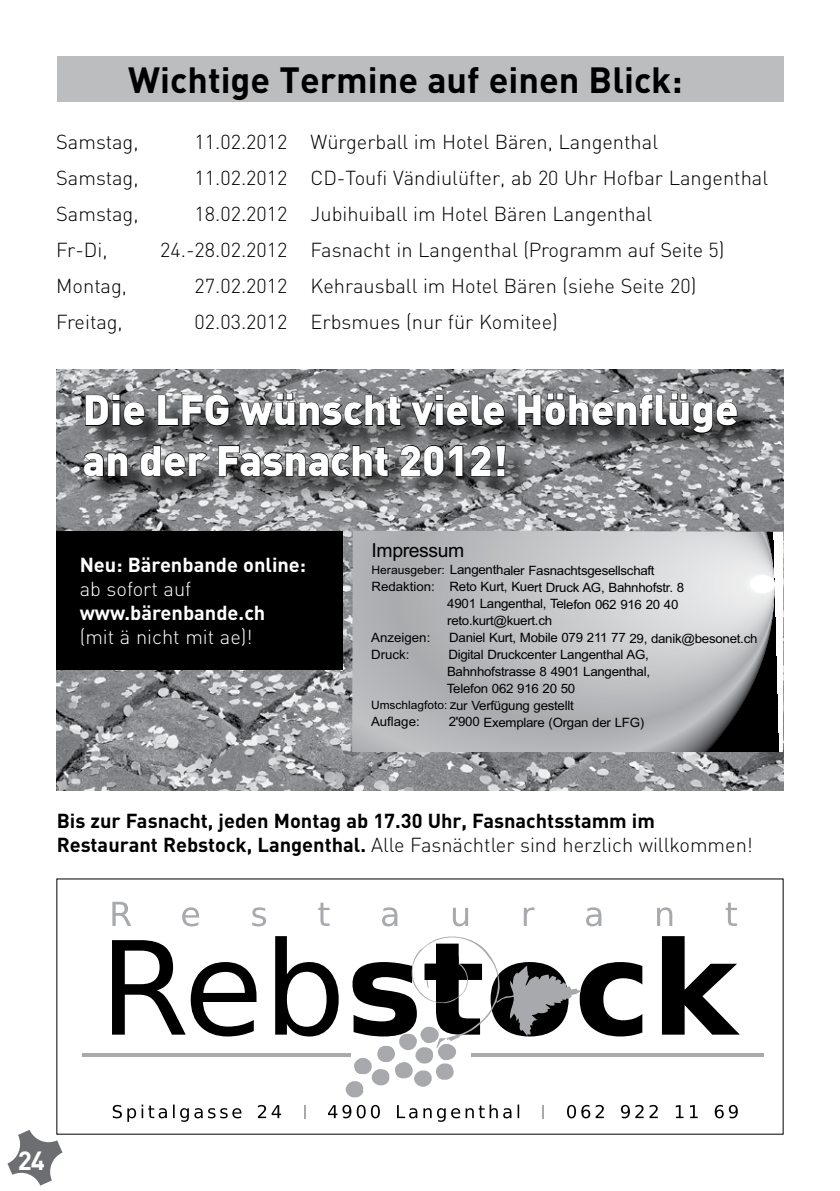
<style>
.page{position:relative;width:840px;height:1191px;background:#fff}
.page>*{position:absolute;margin:0;border:0;box-sizing:border-box;transform-origin:0 0}
.t1{font:900 42px/50.4px "DIN";color:#fff}
.t2{font:700 36px "DIN";color:#000}
.t3{font:700 26px "DIN";color:#fff}
.t4{font:300 20px "DIN";color:#000}
.t5{font:700 20px/24px "DIN";color:#000}
.t6{font:700 20px "DIN";color:#fff}
.t7{font:300 20px "DIN";color:#fff}
.t8{font:19.4px "Arial";letter-spacing:-.025em;color:#000}
.t9{font:12.8px "Arial";letter-spacing:-.025em;color:#000}
.t10{font:12.8px "Arial";letter-spacing:-.005em;color:#000}
.s1{font-size:11.8px}
.s2{font-size:11.6px}
.s3{font-weight:300}
</style>
<div class="page">
<img style="left:57px;top:370px;width:725px;height:420px">
<svg style="left:352px;top:531px;width:430px;height:221px;background:#b6b7b9"></svg>
<svg style="left:7px;top:1130px;width:55px;height:55px"></svg>
<div style="left:57px;top:57px;width:725px;height:45px;background:#bbbdbf"></div>
<div style="left:57px;top:531px;width:286px;height:138px;background:#000"></div>
<svg style="left:58px;top:907px;width:705px;height:237px"></svg>
<svg style="left:113px;top:1104px;width:624px;height:17px"></svg>
<hr style="left:82px;top:1053px;width:268px;height:3px;background:#a7a9ac">
<hr style="left:471px;top:1053px;width:292px;height:3px;background:#a7a9ac">
<svg style="left:112px;top:901px;width:624px;height:196px"></svg>
<div style="left:88px;top:396px;width:673px;height:105px;background:#000;opacity:.75"></div>
<svg style="left:85px;top:394px;width:60px;height:33px;background:#565759"></svg>
<svg style="left:157px;top:394px;width:73px;height:33px;background:#5e6061"></svg>
<svg style="left:238px;top:392px;width:163px;height:35px;background:#68696b"></svg>
<svg style="left:409px;top:394px;width:96px;height:33px;background:#5f6061"></svg>
<svg style="left:516px;top:392px;width:221px;height:42px;background:#5b5c5d"></svg>
<svg style="left:83px;top:452px;width:45px;height:25px"></svg>
<svg style="left:139px;top:445px;width:69px;height:32px;background:#6e7071"></svg>
<svg style="left:217px;top:445px;width:172px;height:32px;background:#67686a"></svg>
<svg style="left:399px;top:444px;width:64px;height:33px;background:#5e5f60"></svg>
<svg style="left:469px;top:444px;width:37px;height:33px"></svg>
<h2 class="t2" style="left:128px;top:56px;width:555px">Wichtige Termine auf einen Blick:</h2>
<h3 class="t4" style="left:56px;top:130px;width:84px">Samstag,</h3>
<h3 class="t4" style="left:194px;top:130px;width:465px">11.02.2012 Würgerball im Hotel Bären, Langenthal</h3>
<h3 class="t4" style="left:56px;top:166px;width:84px">Samstag,</h3>
<h3 class="t4" style="left:194px;top:166px;width:575px">11.02.2012 CD-Toufi Vändiulüfter, ab 20 Uhr Hofbar Langenthal</h3>
<h3 class="t4" style="left:56px;top:202px;width:84px">Samstag,</h3>
<h3 class="t4" style="left:194px;top:202px;width:459px">18.02.2012 Jubihuiball im Hotel Bären Langenthal</h3>
<h3 class="t4" style="left:56px;top:238px;width:53px">Fr-Di,</h3>
<h3 class="t4" style="left:160px;top:238px;width:565px">24.-28.02.2012 Fasnacht in Langenthal (Programm auf Seite 5)</h3>
<h3 class="t4" style="left:56px;top:274px;width:72px">Montag,</h3>
<h3 class="t4" style="left:194px;top:274px;width:503px">27.02.2012 Kehrausball im Hotel Bären (siehe Seite 20)</h3>
<h3 class="t4" style="left:56px;top:310px;width:68px">Freitag,</h3>
<h3 class="t4" style="left:194px;top:310px;width:364px">02.03.2012 Erbsmues (nur für Komitee)</h3>
<h1 class="t1" style="left:83px;top:383px;width:656px">Die LFG wünscht viele Höhenflüge an der Fasnacht 2012!</h1>
<h3 class="t6" style="left:80px;top:551px;width:228px">Neu: Bärenbande online:</h3>
<h3 class="t7" style="left:80px;top:576px;width:113px">ab sofort auf</h3>
<h3 class="t6" style="left:80px;top:599px;width:187px">www.bärenbande.ch</h3>
<h3 class="t7" style="left:80px;top:624px;width:174px">(mit ä nicht mit ae)!</h3>
<h3 class="t8" style="left:371px;top:538px;width:94px">Impressum</h3>
<p class="t9" style="left:371px;top:562px;width:284px"><span class="s1">Herausgeber:</span> Langenthaler Fasnachtsgesellschaft</p>
<p class="t9" style="left:371px;top:578px;width:314px">Redaktion: Reto Kurt, Kuert Druck AG, Bahnhofstr. 8</p>
<p class="t9" style="left:447px;top:595px;width:232px">4901 Langenthal, Telefon 062 916 20 40</p>
<p class="t9" style="left:447px;top:612px;width:107px">reto.kurt@kuert.ch</p>
<p class="t10" style="left:371px;top:629px;width:61px">Anzeigen:</p>
<p class="t9" style="left:449px;top:629px;width:309px">Daniel Kurt, Mobile 079 211 77 29, danik@besonet.ch</p>
<p class="t9" style="left:371px;top:645px;width:40px">Druck:</p>
<p class="t9" style="left:448px;top:646px;width:202px">Digital Druckcenter Langenthal AG,</p>
<p class="t9" style="left:447px;top:663px;width:204px">Bahnhofstrasse 8 4901 Langenthal,</p>
<p class="t9" style="left:446px;top:680px;width:130px">Telefon 062 916 20 50</p>
<p class="t9" style="left:371px;top:697px;width:204px"><span class="s2">Umschlagfoto:</span> zur Verfügung gestellt</p>
<p class="t10" style="left:371px;top:713px;width:50px">Auflage:</p>
<p class="t9" style="left:448px;top:714px;width:197px">2'900 Exemplare (Organ der LFG)</p>
<h3 class="t5" style="left:57px;top:808px;width:697px">Bis zur Fasnacht, jeden Montag ab 17.30 Uhr, Fasnachtsstamm im<br>Restaurant Rebstock, Langenthal. <span class="s3">Alle Fasnächtler sind herzlich willkommen!</span></h3>
<h3 class="t3" style="left:18px;top:1144px;width:28px">24</h3>
</div>
